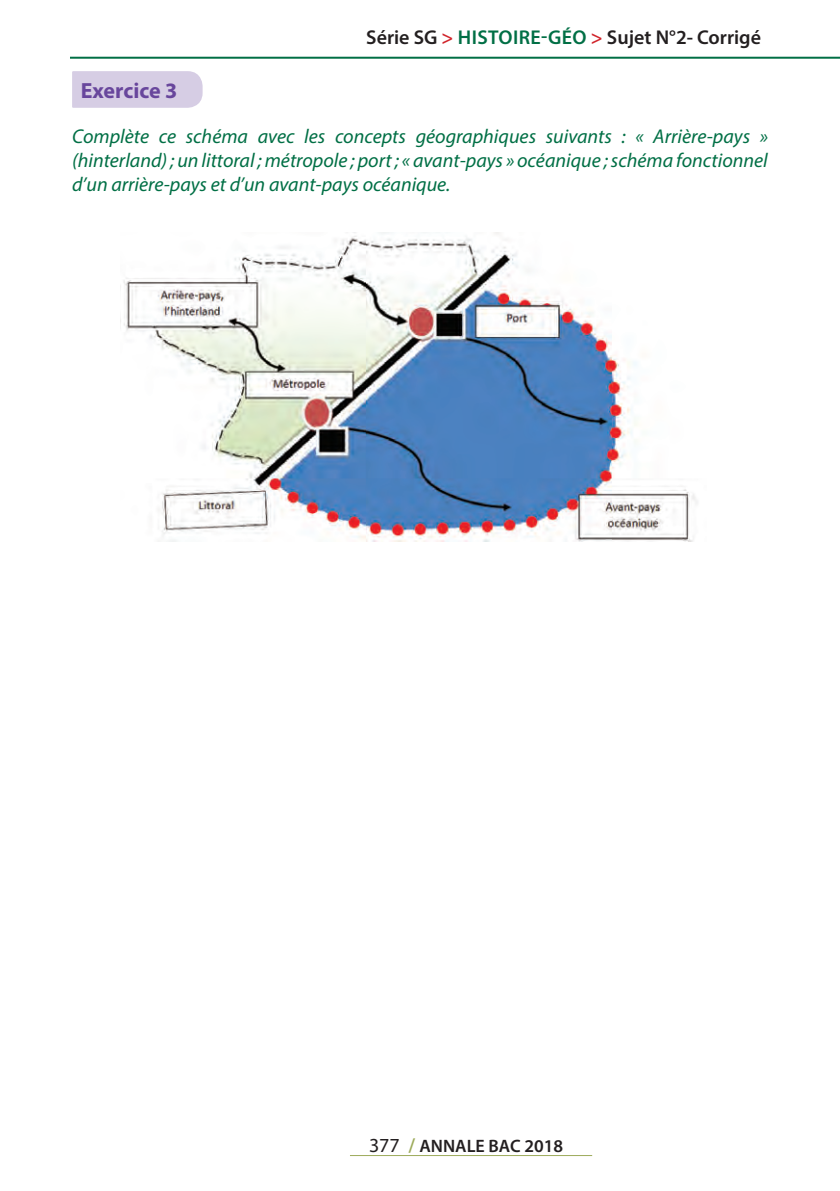
<style>
.page{position:relative;width:840px;height:1191px;background:#fff}
.page>*{position:absolute;margin:0;border:0;box-sizing:border-box;transform-origin:0 0}
.t1{font:700 22px "Myriad Pro";color:#68469c}
.t2{font:italic 20px/24px "Myriad Pro";color:#016f45;text-align:justify}
.t3{font:600 20px "Myriad Pro";color:#231f20}
.t4{font:600 20px "Myriad Pro";color:#016f45}
.t5{font:600 18px "Myriad Pro";color:#231f20}
.s1{color:#231f20}
.s2{color:#d1232a}
.s3{color:#016f45}
.s4{font-weight:400;font-size:20px}
.s5{font-size:20px;color:#9dab5b}
</style>
<div class="page">
<hr style="left:350px;top:1155px;width:242px;height:1px;background:#9dab5b">
<hr style="left:70px;top:57px;width:769px;height:2px;background:#016f45">
<div style="left:72px;top:71px;width:131px;height:37px;background:#d6cde4"></div>
<img style="left:120px;top:233px;width:578px;height:308px">
<p class="t4" style="left:366px;top:25px;width:144px"><span class="s1">Série SG</span> <span class="s2">&gt;</span> hi stoire</p>
<p class="t3" style="left:541px;top:25px;width:221px"><span class="s3">-géo</span> <span class="s2">&gt;</span> Sujet N°2- Corrigé</p>
<p class="t1" style="left:81px;top:76px;width:98px">Exercice 3</p>
<p class="t2" style="left:72px;top:124px;width:697px">Complète ce schéma avec les concepts géographiques suivants : « Arrière-pays » (hinterland) ; un littoral ; métropole ; port ; « avant-pays » océanique ; schéma fonctionnel d’un arrière-pays et d’un avant-pays océanique.</p>
<p class="t5" style="left:369px;top:1134px;width:195px"><span class="s4">377</span> <span class="s5">/</span> ANNALE BAC 2018</p>
</div>
